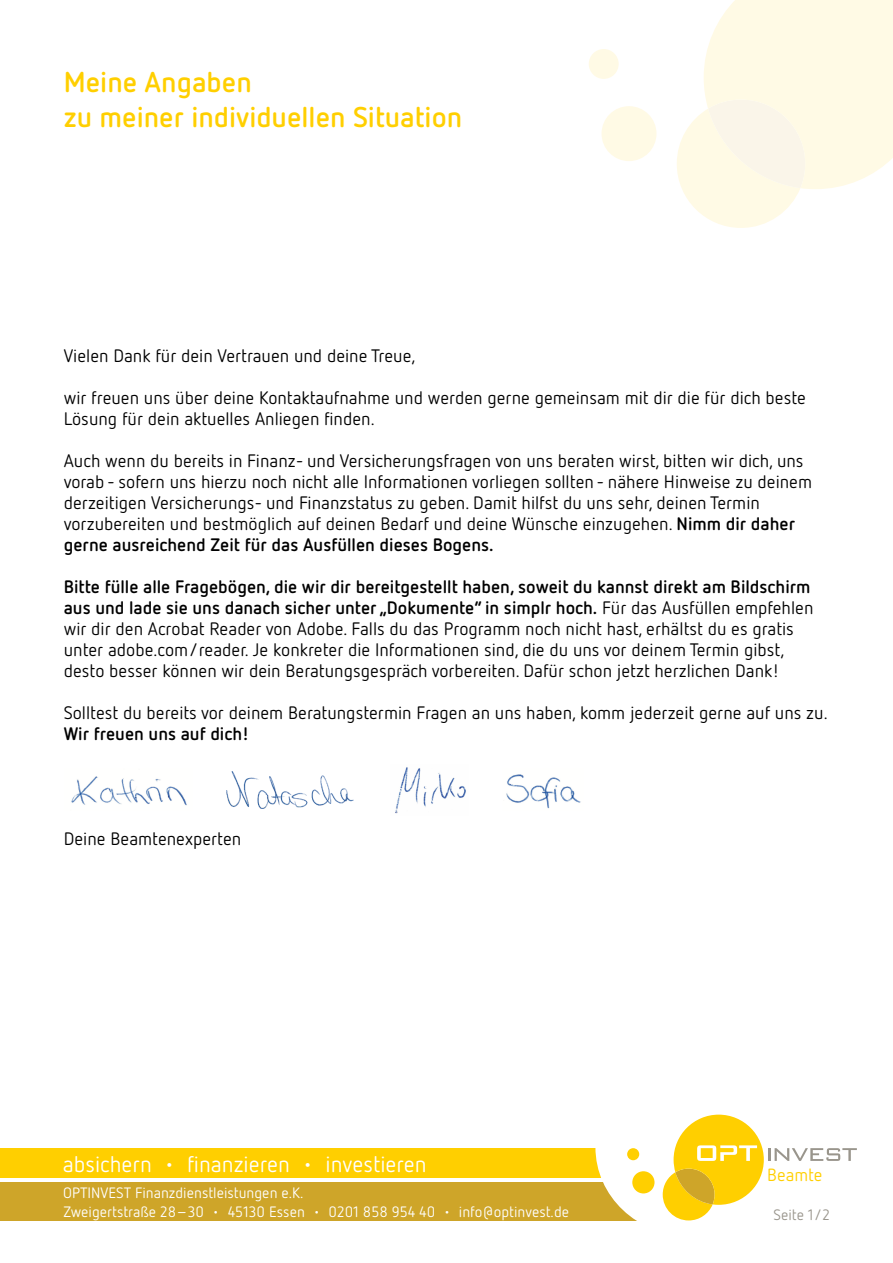
<style>
.page{position:relative;width:893px;height:1263px;background:#fff}
.page>*{position:absolute;margin:0;border:0;box-sizing:border-box;transform-origin:0 0}
.t1{font:700 28.5px/34.7px "Netto OT";color:#ffcf00}
.t2{font:22.5px "Netto OT";color:#fff}
.t3{font:18px/21px "Netto OT";color:#000}
.t4{font:700 18px "Netto OT";color:#000}
.t5{font:17.7px "Netto OT";color:#ffcf00}
.t6{font:15px/18.3px "Netto OT";color:#fff}
.t7{font:15px "Netto OT";color:#99958c}
.s1{font-weight:700}
</style>
<div class="page">
<img style="left:71px;top:776px;width:116px;height:30px">
<img style="left:506px;top:774px;width:75px;height:35px">
<img style="left:395px;top:767px;width:71px;height:47px">
<div style="left:587px;top:0;width:306px;height:228px;background:#fff;opacity:.9"></div>
<img style="left:226px;top:771px;width:128px;height:37px">
<div style="left:0;top:1182px;width:672px;height:38px;background:#cea529"></div>
<div style="left:0;top:1148px;width:672px;height:30px;background:#ffcf00"></div>
<div style="left:595px;top:1058px;width:187px;height:178px;background:#fff;border-radius:50%"></div>
<div style="left:627px;top:1148px;width:12px;height:12px;background:#ffcf00;border-radius:50%"></div>
<div style="left:632px;top:1171px;width:22px;height:22px;background:#ffcf00;border-radius:50%"></div>
<svg style="left:663px;top:1114px;width:194px;height:106px"></svg>
<h1 class="t1" style="left:64px;top:67px;width:400px">Meine Angaben<br>zu meiner individuellen Situation</h1>
<p class="t3" style="left:64px;top:347px;width:353px">Vielen Dank für dein Vertrauen und deine Treue,</p>
<p class="t3" style="left:64px;top:389px;width:744px">wir freuen uns über deine Kontaktaufnahme und werden gerne gemeinsam mit dir die für dich beste<br>Lösung für dein aktuelles Anliegen finden.</p>
<p class="t3" style="left:64px;top:452px;width:750px">Auch wenn du bereits in Finanz- und Versicherungsfragen von uns beraten wirst, bitten wir dich, uns vorab - sofern uns hierzu noch nicht alle Informationen vorliegen sollten - nähere Hinweise zu deinem derzeitigen Versicherungs- und Finanzstatus zu geben. Damit hilfst du uns sehr, deinen Termin vorzubereiten und bestmöglich auf deinen Bedarf und deine Wünsche einzugehen. <span class="s1">Nimm dir daher gerne ausreichend Zeit für das Ausfüllen dieses Bogens.</span></p>
<p class="t3" style="left:64px;top:578px;width:751px"><span class="s1">Bitte fülle alle Fragebögen, die wir dir bereitgestellt haben, soweit du kannst direkt am Bildschirm aus und lade sie uns danach sicher unter „Dokumente“ in simplr hoch.</span> Für das Ausfüllen empfehlen wir dir den Acrobat Reader von Adobe. Falls du das Programm noch nicht hast, erhältst du es gratis unter adobe.com/reader. Je konkreter die Informationen sind, die du uns vor deinem Termin gibst,</p>
<p class="t3" style="left:64px;top:662px;width:717px">desto besser können wir dein Beratungsgespräch vorbereiten. Dafür schon jetzt herzlichen Dank!</p>
<p class="t3" style="left:64px;top:704px;width:765px">Solltest du bereits vor deinem Beratungstermin Fragen an uns haben, komm jederzeit gerne auf uns zu.</p>
<p class="t4" style="left:64px;top:726px;width:187px">Wir freuen uns auf dich!</p>
<p class="t3" style="left:64px;top:830px;width:179px">Deine Beamtenexperten</p>
<p class="t2" style="left:63px;top:1154px;width:366px">absichern ∙ finanzieren ∙ investieren</p>
<p class="t6" style="left:63px;top:1185px;width:507px">OPTINVEST Finanzdienstleistungen e.K.<br>Zweigertstraße 28–30 ∙ 45130 Essen ∙ 0201 858 954 40 ∙ info@optinvest.de</p>
<p class="t5" style="left:767px;top:1167px;width:57px">Beamte</p>
<p class="t7" style="left:773px;top:1209px;width:58px">Seite 1/2</p>
</div>
